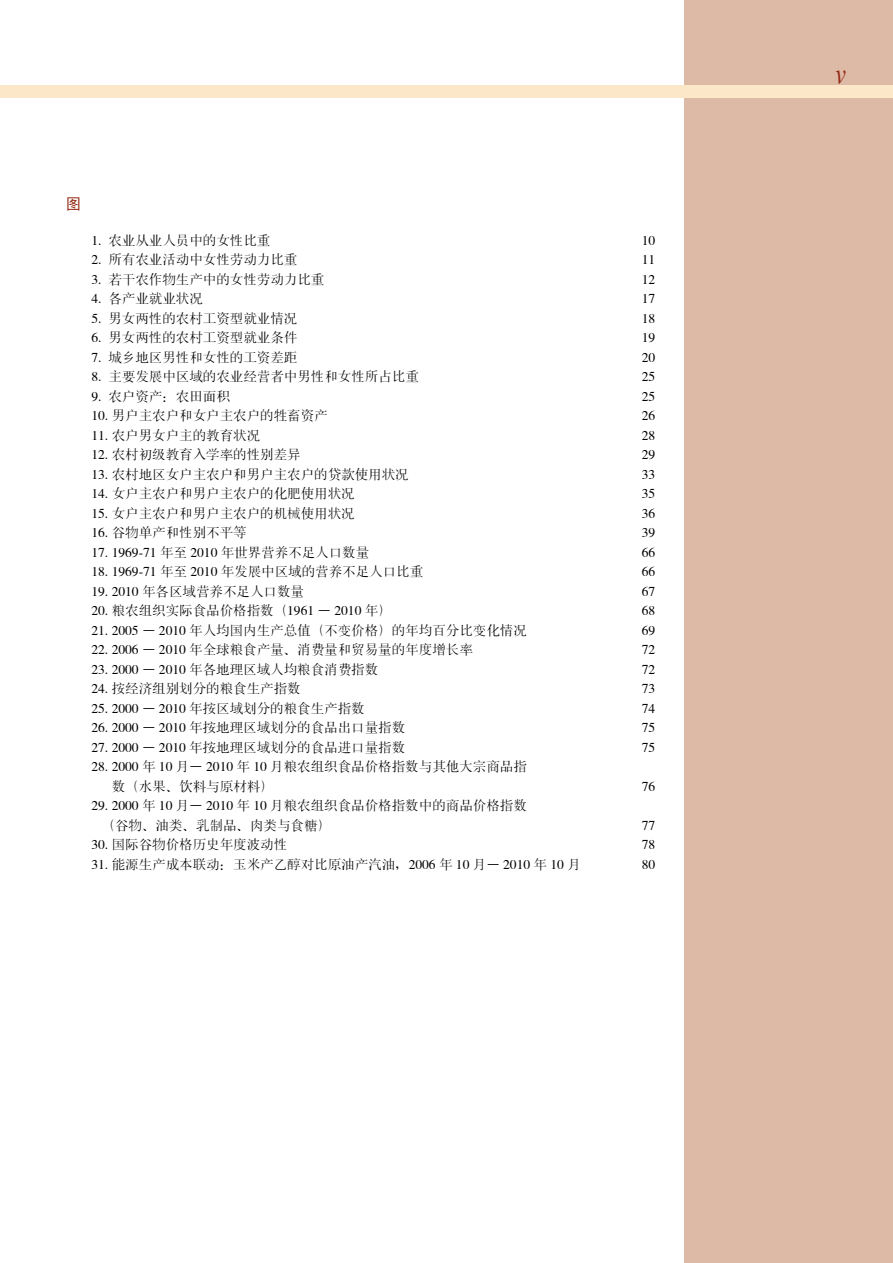
<style>
.page{position:relative;width:893px;height:1263px;background:#fff}
.page>*{position:absolute;margin:0;border:0;box-sizing:border-box;transform-origin:0 0}
.t1{font:italic 30px "Times";color:#952914;scale:.8 1}
.t2{font:15px "CT Hei Ti SJ";color:#952914}
.t3{font:13.5px/19.5px "CT Song Ti SJ";color:#000}
</style>
<div class="page">
<div style="left:685px;top:0;width:208px;height:1263px;background:#dcbaa5"></div>
<div style="left:0;top:85px;width:893px;height:13px;background:#fde7c9"></div>
<p class="t2" style="left:66px;top:196px;width:16px">图</p>
<p class="t3" style="left:91px;top:231px;width:181px">1. 农业从业人员中的女性比重</p>
<p class="t3" style="left:642px;top:231px;width:15px">10</p>
<p class="t3" style="left:91px;top:250px;width:208px">2. 所有农业活动中女性劳动力比重</p>
<p class="t3" style="left:642px;top:250px;width:15px">11</p>
<p class="t3" style="left:91px;top:270px;width:235px">3. 若干农作物生产中的女性劳动力比重</p>
<p class="t3" style="left:642px;top:270px;width:15px">12</p>
<p class="t3" style="left:91px;top:289px;width:113px">4. 各产业就业状况</p>
<p class="t3" style="left:642px;top:289px;width:15px">17</p>
<p class="t3" style="left:91px;top:309px;width:208px">5. 男女两性的农村工资型就业情况</p>
<p class="t3" style="left:642px;top:309px;width:15px">18</p>
<p class="t3" style="left:91px;top:328px;width:208px">6. 男女两性的农村工资型就业条件</p>
<p class="t3" style="left:642px;top:328px;width:15px">19</p>
<p class="t3" style="left:91px;top:348px;width:208px">7. 城乡地区男性和女性的工资差距</p>
<p class="t3" style="left:642px;top:348px;width:15px">20</p>
<p class="t3" style="left:91px;top:367px;width:329px">8. 主要发展中区域的农业经营者中男性和女性所占比重</p>
<p class="t3" style="left:642px;top:367px;width:15px">25</p>
<p class="t3" style="left:91px;top:387px;width:140px">9. 农户资产：农田面积</p>
<p class="t3" style="left:642px;top:387px;width:15px">25</p>
<p class="t3" style="left:91px;top:406px;width:238px">10. 男户主农户和女户主农户的牲畜资产</p>
<p class="t3" style="left:642px;top:406px;width:15px">26</p>
<p class="t3" style="left:91px;top:426px;width:170px">11. 农户男女户主的教育状况</p>
<p class="t3" style="left:642px;top:426px;width:15px">28</p>
<p class="t3" style="left:91px;top:445px;width:211px">12. 农村初级教育入学率的性别差异</p>
<p class="t3" style="left:642px;top:445px;width:15px">29</p>
<p class="t3" style="left:91px;top:465px;width:319px">13. 农村地区女户主农户和男户主农户的贷款使用状况</p>
<p class="t3" style="left:642px;top:465px;width:15px">33</p>
<p class="t3" style="left:91px;top:484px;width:265px">14. 女户主农户和男户主农户的化肥使用状况</p>
<p class="t3" style="left:642px;top:484px;width:15px">35</p>
<p class="t3" style="left:91px;top:504px;width:265px">15. 女户主农户和男户主农户的机械使用状况</p>
<p class="t3" style="left:642px;top:504px;width:15px">36</p>
<p class="t3" style="left:91px;top:523px;width:157px">16. 谷物单产和性别不平等</p>
<p class="t3" style="left:642px;top:523px;width:15px">39</p>
<p class="t3" style="left:91px;top:543px;width:279px">17. 1969-71 年至 2010 年世界营养不足人口数量</p>
<p class="t3" style="left:642px;top:543px;width:15px">66</p>
<p class="t3" style="left:91px;top:562px;width:333px">18. 1969-71 年至 2010 年发展中区域的营养不足人口比重</p>
<p class="t3" style="left:642px;top:562px;width:15px">66</p>
<p class="t3" style="left:91px;top:582px;width:214px">19. 2010 年各区域营养不足人口数量</p>
<p class="t3" style="left:642px;top:582px;width:15px">67</p>
<p class="t3" style="left:91px;top:601px;width:302px">20. 粮农组织实际食品价格指数（1961 － 2010 年）</p>
<p class="t3" style="left:642px;top:601px;width:15px">68</p>
<p class="t3" style="left:91px;top:621px;width:437px">21. 2005 － 2010 年人均国内生产总值（不变价格）的年均百分比变化情况</p>
<p class="t3" style="left:642px;top:621px;width:15px">69</p>
<p class="t3" style="left:91px;top:640px;width:383px">22. 2006 － 2010 年全球粮食产量、消费量和贸易量的年度增长率</p>
<p class="t3" style="left:642px;top:640px;width:15px">72</p>
<p class="t3" style="left:91px;top:660px;width:288px">23. 2000 － 2010 年各地理区域人均粮食消费指数</p>
<p class="t3" style="left:642px;top:660px;width:15px">72</p>
<p class="t3" style="left:91px;top:679px;width:211px">24. 按经济组别划分的粮食生产指数</p>
<p class="t3" style="left:642px;top:679px;width:15px">73</p>
<p class="t3" style="left:91px;top:699px;width:275px">25. 2000 － 2010 年按区域划分的粮食生产指数</p>
<p class="t3" style="left:642px;top:699px;width:15px">74</p>
<p class="t3" style="left:91px;top:718px;width:315px">26. 2000 － 2010 年按地理区域划分的食品出口量指数</p>
<p class="t3" style="left:642px;top:718px;width:15px">75</p>
<p class="t3" style="left:91px;top:738px;width:315px">27. 2000 － 2010 年按地理区域划分的食品进口量指数</p>
<p class="t3" style="left:642px;top:738px;width:15px">75</p>
<p class="t3" style="left:112px;top:757px;width:417px;text-indent:-20px">28. 2000 年 10 月－ 2010 年 10 月粮农组织食品价格指数与其他大宗商品指数（水果、饮料与原材料）</p>
<p class="t3" style="left:642px;top:777px;width:15px">76</p>
<p class="t3" style="left:102px;top:796px;width:427px;text-indent:-10px">29. 2000 年 10 月－ 2010 年 10 月粮农组织食品价格指数中的商品价格指数（谷物、油类、乳制品、肉类与食糖）</p>
<p class="t3" style="left:642px;top:816px;width:15px">77</p>
<p class="t3" style="left:91px;top:835px;width:197px">30. 国际谷物价格历史年度波动性</p>
<p class="t3" style="left:642px;top:835px;width:15px">78</p>
<p class="t3" style="left:91px;top:855px;width:491px">31. 能源生产成本联动：玉米产乙醇对比原油产汽油，2006 年 10 月－ 2010 年 10 月</p>
<p class="t3" style="left:642px;top:855px;width:15px">80</p>
<h1 class="t1" style="left:835px;top:48px;width:15px">v</h1>
</div>
